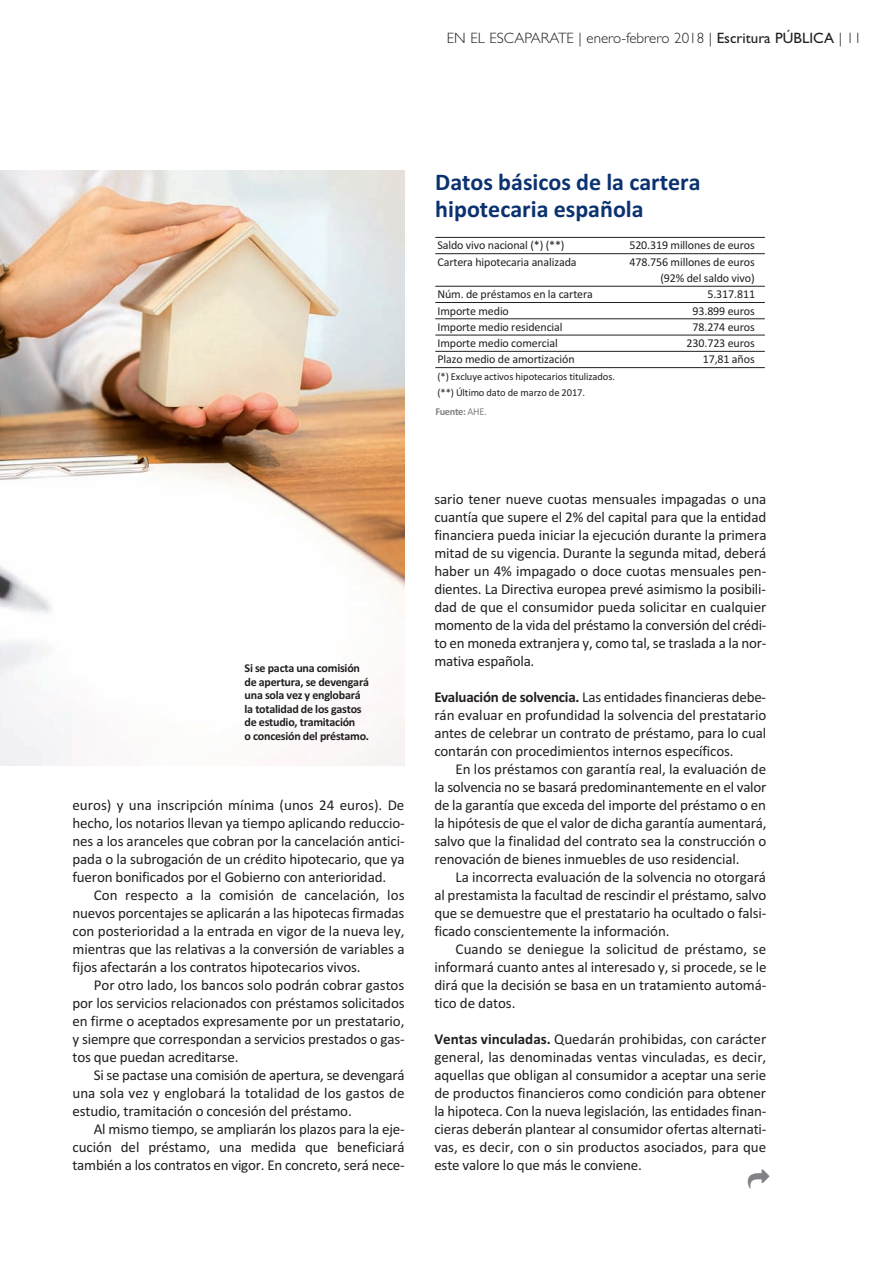
<style>
.page{position:relative;width:893px;height:1262px;background:#fff}
.page>*{position:absolute;margin:0;border:0;box-sizing:border-box;transform-origin:0 0}
.t1{font:700 24px/27px "Calibri";color:#0b3270}
.t2{font:15px/18px "Calibri";letter-spacing:-.01em;color:#231f20;text-align:justify}
.t3{font:300 15px "Gill Sans";color:#231f20}
.t4{font:12px/16.4px "Calibri";letter-spacing:-.01em;color:#231f20;text-align:right}
.t5{font:700 12px/13.5px "Calibri";letter-spacing:-.02em;color:#231f20}
.t6{font:10.5px/16.2px "Calibri";letter-spacing:-.01em;color:#231f20}
.t7{font:700 10.5px "Calibri";letter-spacing:-.03em;color:#808285}
.s1{font-weight:400}
.s2{font-weight:700}
</style>
<div class="page">
<img style="left:0;top:170px;width:404px;height:596px">
<hr style="left:435px;top:237px;width:329px;height:1px;background:#231f20">
<hr style="left:435px;top:253px;width:329px;height:1px;background:#231f20">
<hr style="left:435px;top:286px;width:329px;height:1px;background:#231f20">
<hr style="left:435px;top:302px;width:329px;height:1px;background:#231f20">
<hr style="left:435px;top:319px;width:329px;height:1px;background:#231f20">
<hr style="left:435px;top:335px;width:329px;height:1px;background:#231f20">
<hr style="left:435px;top:351px;width:329px;height:1px;background:#231f20">
<hr style="left:435px;top:367px;width:329px;height:1px;background:#231f20">
<p class="t3" style="left:447px;top:33px;width:416px">EN EL ESCAPARATE | enero-febrero 2018 | <span class="s1">Escritura PÚBLICA</span> | 11</p>
<h1 class="t1" style="left:435px;top:170px;width:267px">Datos básicos de la cartera hipotecaria española</h1>
<p class="t4" style="left:437px;top:238px;width:129px">Saldo vivo nacional (*) (**)</p>
<p class="t4" style="left:629px;top:238px;width:127px">520.319 millones de euros</p>
<p class="t4" style="left:437px;top:255px;width:141px">Cartera hipotecaria analizada</p>
<p class="t4" style="left:629px;top:255px;width:127px">478.756 millones de euros (92% del saldo vivo)</p>
<p class="t4" style="left:437px;top:287px;width:157px">Núm. de préstamos en la cartera</p>
<p class="t4" style="left:707px;top:287px;width:49px">5.317.811</p>
<p class="t4" style="left:437px;top:303px;width:73px">Importe medio</p>
<p class="t4" style="left:692px;top:303px;width:64px">93.899 euros</p>
<p class="t4" style="left:437px;top:320px;width:127px">Importe medio residencial</p>
<p class="t4" style="left:692px;top:320px;width:64px">78.274 euros</p>
<p class="t4" style="left:437px;top:336px;width:122px">Importe medio comercial</p>
<p class="t4" style="left:686px;top:336px;width:70px">230.723 euros</p>
<p class="t4" style="left:437px;top:352px;width:139px">Plazo medio de amortización</p>
<p class="t4" style="left:702px;top:352px;width:53px">17,81 años</p>
<p class="t6" style="left:437px;top:369px;width:179px">(*) Excluye activos hipotecarios titulizados. (**) Último dato de marzo de 2017.</p>
<p class="t7" style="left:435px;top:408px;width:53px">Fuente: <span class="s1">AHE.</span></p>
<p class="t5" style="left:244px;top:663px;width:126px">Si se pacta una comisión de apertura, se devengará una sola vez y englobará la totalidad de los gastos de estudio, tramitación<br>o concesión del préstamo.</p>
<p class="t2" style="left:72px;top:798px;width:333px">euros) y una inscripción mínima (unos 24 euros). De hecho, los notarios llevan ya tiempo aplicando reduccio&shy;nes a los aranceles que cobran por la cancelación antici&shy;pada o la subrogación de un crédito hipotecario, que ya fueron bonificados por el Gobierno con anterioridad.</p>
<p class="t2" style="left:72px;top:888px;width:333px;text-indent:21px">Con respecto a la comisión de cancelación, los nuevos porcentajes se aplicarán a las hipotecas firmadas con posterioridad a la entrada en vigor de la nueva ley, mientras que las relativas a la conversión de variables a fijos afectarán a los contratos hipotecarios vivos.</p>
<p class="t2" style="left:72px;top:978px;width:333px;text-indent:21px">Por otro lado, los bancos solo podrán cobrar gastos por los servicios relacionados con préstamos solicitados en firme o aceptados expresamente por un prestatario, y siempre que correspondan a servicios prestados o gas&shy;tos que puedan acreditarse.</p>
<p class="t2" style="left:72px;top:1068px;width:333px;text-indent:21px">Si se pactase una comisión de apertura, se devengará una sola vez y englobará la totalidad de los gastos de estudio, tramitación o concesión del préstamo.</p>
<p class="t2" style="left:72px;top:1122px;width:333px;text-indent:21px">Al mismo tiempo, se ampliarán los plazos para la eje&shy;cución del préstamo, una medida que beneficiará también a los contratos en vigor. En concreto, será nece-</p>
<p class="t2" style="left:434px;top:492px;width:334px">sario tener nueve cuotas mensuales impagadas o una cuantía que supere el 2% del capital para que la entidad financiera pueda iniciar la ejecución durante la primera mitad de su vigencia. Durante la segunda mitad, deberá haber un 4% impagado o doce cuotas mensuales pen&shy;dientes. La Directiva europea prevé asimismo la posibili&shy;dad de que el consumidor pueda solicitar en cualquier momento de la vida del préstamo la conversión del crédi&shy;to en moneda extranjera y, como tal, se traslada a la nor&shy;mativa española.</p>
<p class="t2" style="left:434px;top:690px;width:333px"><span class="s2">Evaluación de solvencia.</span> Las entidades financieras debe&shy;rán evaluar en profundidad la solvencia del prestatario antes de celebrar un contrato de préstamo, para lo cual contarán con procedimientos internos específicos.</p>
<p class="t2" style="left:434px;top:762px;width:333px;text-indent:21px">En los préstamos con garantía real, la evaluación de la solvencia no se basará predominantemente en el valor de la garantía que exceda del importe del préstamo o en la hipótesis de que el valor de dicha garantía aumentará, salvo que la finalidad del contrato sea la construcción o renovación de bienes inmuebles de uso residencial.</p>
<p class="t2" style="left:434px;top:870px;width:333px;text-indent:21px">La incorrecta evaluación de la solvencia no otorgará al prestamista la facultad de rescindir el préstamo, salvo que se demuestre que el prestatario ha ocultado o falsi&shy;ficado conscientemente la información.</p>
<p class="t2" style="left:434px;top:942px;width:333px;text-indent:21px">Cuando se deniegue la solicitud de préstamo, se informará cuanto antes al interesado y, si procede, se le dirá que la decisión se basa en un tratamiento automá&shy;tico de datos.</p>
<p class="t2" style="left:434px;top:1032px;width:333px"><span class="s2">Ventas vinculadas.</span> Quedarán prohibidas, con carácter general, las denominadas ventas vinculadas, es decir, aquellas que obligan al consumidor a aceptar una serie de productos financieros como condición para obtener la hipoteca. Con la nueva legislación, las entidades finan&shy;cieras deberán plantear al consumidor ofertas alternati&shy;vas, es decir, con o sin productos asociados, para que este valore lo que más le conviene.</p>
</div>
